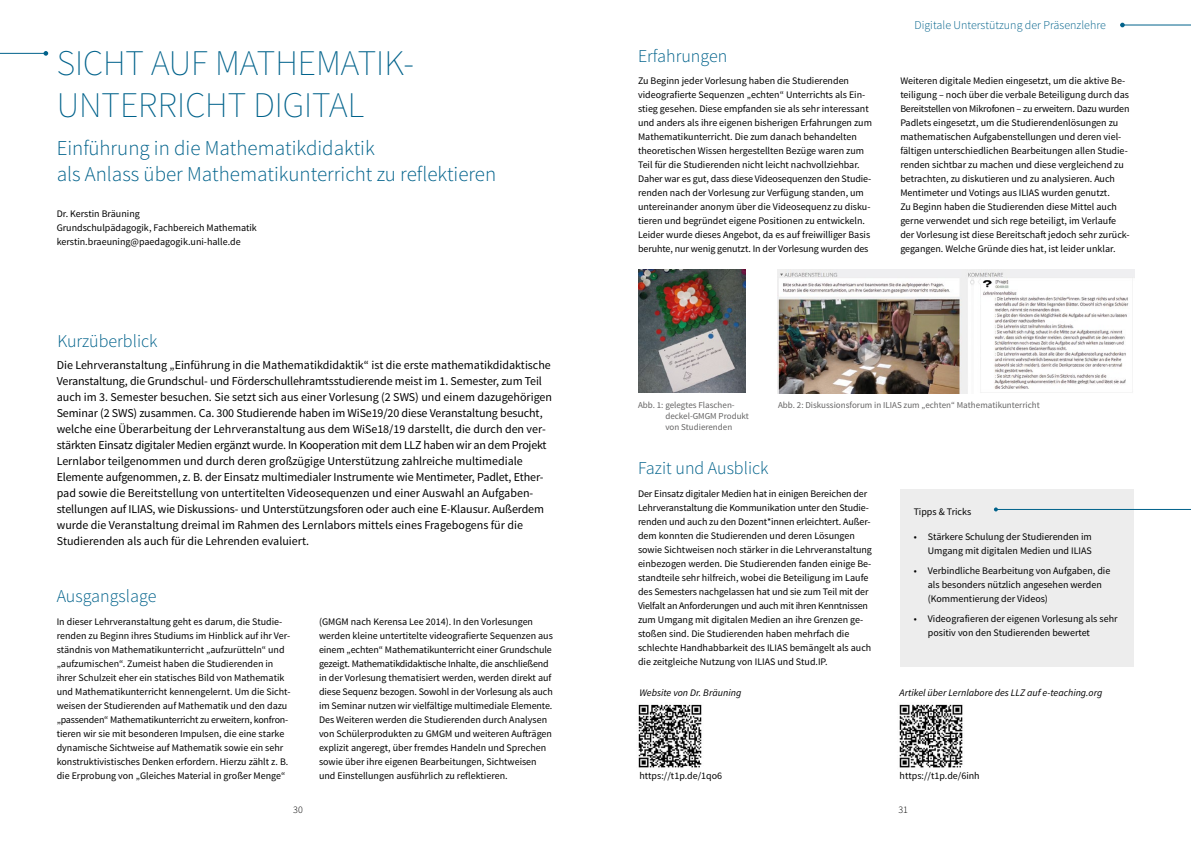
<style>
.page{position:relative;width:1191px;height:842px;background:#fff}
.page>*{position:absolute;margin:0;border:0;box-sizing:border-box;transform-origin:0 0}
.t1{font:200 36px/42px "Source Sans Pro";color:#00628b}
.t2{font:300 21px/26px "Source Sans Pro";color:#00628b}
.t3{font:300 18px "Source Sans Pro";color:#00628b}
.t4{font:12px/16px "Source Sans Pro";letter-spacing:-.01em;color:#000}
.t5{font:300 12px "Source Sans Pro";color:#00628b}
.t6{font:10px/14px "Source Sans Pro";color:#000}
.t7{font:italic 10px "Source Sans Pro";color:#000}
.t8{font:300 10px "Source Sans Pro";color:#000}
.t9{font:9px/11px "Source Sans Pro";color:#646363}
</style>
<div class="page">
<hr style="left:1120px;top:25px;width:71px;height:1px;background:#00628b">
<svg style="left:1120px;top:23px;width:4px;height:4px"></svg>
<hr style="left:0;top:53px;width:47px;height:1px;background:#00628b">
<svg style="left:44px;top:51px;width:4px;height:5px"></svg>
<div style="left:900px;top:489px;width:234px;height:177px;background:#ededed"></div>
<img style="left:899px;top:704px;width:64px;height:64px">
<img style="left:777px;top:269px;width:357px;height:125px">
<img style="left:638px;top:269px;width:107px;height:124px">
<img style="left:638px;top:704px;width:64px;height:64px">
<hr style="left:996px;top:509px;width:195px;height:1px;background:#00628b">
<svg style="left:994px;top:507px;width:4px;height:4px"></svg>
<h1 class="t1" style="left:57px;top:42px;width:359px">SICHT AUF MATHEMATIK-<br>UNTERRICHT DIGITAL</h1>
<h2 class="t2" style="left:57px;top:135px;width:441px">Einführung in die Mathematikdidaktik<br>als Anlass über Mathematikunterricht zu reflektieren</h2>
<p class="t6" style="left:57px;top:207px;width:202px">Dr. Kerstin Bräuning<br>Grundschulpädagogik, Fachbereich Mathematik kerstin.braeuning@paedagogik.uni-halle.de</p>
<h3 class="t3" style="left:57px;top:330px;width:102px">Kurzüberblick</h3>
<p class="t4" style="left:57px;top:357px;width:497px">Die Lehrveranstaltung „Einführung in die Mathematikdidaktik“ ist die erste mathematikdidaktische Veranstaltung, die Grundschul- und Förderschullehramtsstudierende meist im 1. Semester, zum Teil auch im 3. Semester besuchen. Sie setzt sich aus einer Vorlesung (2 SWS) und einem dazugehörigen Seminar (2 SWS) zusammen. Ca. 300 Studierende haben im WiSe19/20 diese Veranstaltung besucht, welche eine Überarbeitung der Lehrveranstaltung aus dem WiSe18/19 darstellt, die durch den ver&shy;stärkten Einsatz digitaler Medien ergänzt wurde. In Kooperation mit dem LLZ haben wir an dem Projekt Lernlabor teilgenommen und durch deren großzügige Unterstützung zahlreiche multimediale Elemente aufgenommen, z. B. der Einsatz multimedialer Instrumente wie Mentimeter, Padlet, Ether&shy;pad sowie die Bereitstellung von untertitelten Videosequenzen und einer Auswahl an Aufgaben&shy;stellungen auf ILIAS, wie Diskussions- und Unterstützungsforen oder auch eine E-Klausur. Außerdem wurde die Veranstaltung dreimal im Rahmen des Lernlabors mittels eines Fragebogens für die Studierenden als auch für die Lehrenden evaluiert.</p>
<h3 class="t3" style="left:57px;top:586px;width:101px">Ausgangslage</h3>
<p class="t6" style="left:57px;top:614px;width:235px">In dieser Lehrveranstaltung geht es darum, die Studie&shy;renden zu Beginn ihres Studiums im Hinblick auf ihr Ver&shy;ständnis von Mathematikunterricht „aufzurütteln“ und „aufzumischen“. Zumeist haben die Studierenden in ihrer Schulzeit eher ein statisches Bild von Mathematik und Mathematikunterricht kennengelernt. Um die Sicht&shy;weisen der Studierenden auf Mathematik und den dazu „passenden“ Mathematikunterricht zu erweitern, konfron&shy;tieren wir sie mit besonderen Impulsen, die eine starke dynamische Sichtweise auf Mathematik sowie ein sehr konstruktivistisches Denken erfordern. Hierzu zählt z. B. die Erprobung von „Gleiches Material in großer Menge“</p>
<p class="t6" style="left:319px;top:614px;width:235px">(GMGM nach Kerensa Lee 2014). In den Vorlesungen werden kleine untertitelte videografierte Sequenzen aus einem „echten“ Mathematikunterricht einer Grundschule gezeigt. Mathematikdidaktische Inhalte, die anschließend in der Vorlesung thematisiert werden, werden direkt auf diese Sequenz bezogen. Sowohl in der Vorlesung als auch im Seminar nutzen wir vielfältige multimediale Elemente.<br>Des Weiteren werden die Studierenden durch Analysen von Schülerprodukten zu GMGM und weiteren Aufträgen explizit angeregt, über fremdes Handeln und Sprechen sowie über ihre eigenen Bearbeitungen, Sichtweisen und Einstellungen ausführlich zu reflektieren.</p>
<h3 class="t3" style="left:638px;top:45px;width:91px">Erfahrungen</h3>
<p class="t6" style="left:638px;top:74px;width:235px">Zu Beginn jeder Vorlesung haben die Studierenden videografierte Sequenzen „echten“ Unterrichts als Ein&shy;stieg gesehen. Diese empfanden sie als sehr interessant und anders als ihre eigenen bisherigen Erfahrungen zum Mathematikunterricht. Die zum danach behandelten theoretischen Wissen hergestellten Bezüge waren zum Teil für die Studierenden nicht leicht nachvollziehbar.<br>Daher war es gut, dass diese Videosequenzen den Studie&shy;renden nach der Vorlesung zur Verfügung standen, um untereinander anonym über die Videosequenz zu disku&shy;tieren und begründet eigene Positionen zu entwickeln.<br>Leider wurde dieses Angebot, da es auf freiwilliger Basis beruhte, nur wenig genutzt. In der Vorlesung wurden des</p>
<p class="t5" style="left:914px;top:18px;width:193px">Digitale Unterstützung der Präsenzlehre</p>
<p class="t6" style="left:900px;top:74px;width:231px">Weiteren digitale Medien eingesetzt, um die aktive Be&shy;teiligung – noch über die verbale Beteiligung durch das Bereitstellen von Mikrofonen – zu erweitern. Dazu wurden Padlets eingesetzt, um die Studierendenlösungen zu mathematischen Aufgabenstellungen und deren viel&shy;fältigen unterschiedlichen Bearbeitungen allen Studie&shy;renden sichtbar zu machen und diese vergleichend zu betrachten, zu diskutieren und zu analysieren. Auch Mentimeter und Votings aus ILIAS wurden genutzt.<br>Zu Beginn haben die Studierenden diese Mittel auch gerne verwendet und sich rege beteiligt, im Verlaufe der Vorlesung ist diese Bereitschaft jedoch sehr zurück&shy;gegangen. Welche Gründe dies hat, ist leider unklar.</p>
<p class="t9" style="left:665px;top:399px;width:85px;text-indent:-27px">Abb. 1: gelegtes Flaschen&shy;deckel-GMGM Produkt von Studierenden</p>
<p class="t9" style="left:778px;top:399px;width:263px">Abb. 2: Diskussionsforum in ILIAS zum „echten“ Mathematikunterricht</p>
<h3 class="t3" style="left:638px;top:457px;width:132px">Fazit und Ausblick</h3>
<p class="t6" style="left:638px;top:486px;width:235px">Der Einsatz digitaler Medien hat in einigen Bereichen der Lehrveranstaltung die Kommunikation unter den Studie&shy;renden und auch zu den Dozent*innen erleichtert. Außer&shy;dem konnten die Studierenden und deren Lösungen sowie Sichtweisen noch stärker in die Lehrveranstaltung einbezogen werden. Die Studierenden fanden einige Be&shy;standteile sehr hilfreich, wobei die Beteiligung im Laufe des Semesters nachgelassen hat und sie zum Teil mit der Vielfalt an Anforderungen und auch mit ihren Kenntnissen zum Umgang mit digitalen Medien an ihre Grenzen ge&shy;stoßen sind. Die Studierenden haben mehrfach die schlechte Handhabbarkeit des ILIAS bemängelt als auch die zeitgleiche Nutzung von ILIAS und Stud.IP.</p>
<p class="t7" style="left:639px;top:687px;width:103px">Website von Dr. Bräuning</p>
<p class="t6" style="left:913px;top:505px;width:59px">Tipps &amp; Tricks</p>
<p class="t6" style="left:913px;top:530px;width:180px;text-align:right">• Stärkere Schulung der Studierenden im<br>Umgang mit digitalen Medien und ILIAS</p>
<p class="t6" style="left:927px;top:564px;width:184px;text-indent:-14px">• Verbindliche Bearbeitung von Aufgaben, die als besonders nützlich angesehen werden (Kommentierung der Videos)</p>
<p class="t6" style="left:927px;top:611px;width:191px;text-indent:-14px">• Videografieren der eigenen Vorlesung als sehr positiv von den Studierenden bewertet</p>
<p class="t7" style="left:899px;top:687px;width:204px">Artikel über Lernlabore des LLZ auf e-teaching.org</p>
<p class="t6" style="left:639px;top:768px;width:84px">https://t1p.de/1qo6</p>
<p class="t6" style="left:899px;top:769px;width:82px">https://t1p.de/6inh</p>
<p class="t8" style="left:293px;top:804px;width:11px">30</p>
<p class="t8" style="left:898px;top:804px;width:11px">31</p>
</div>
